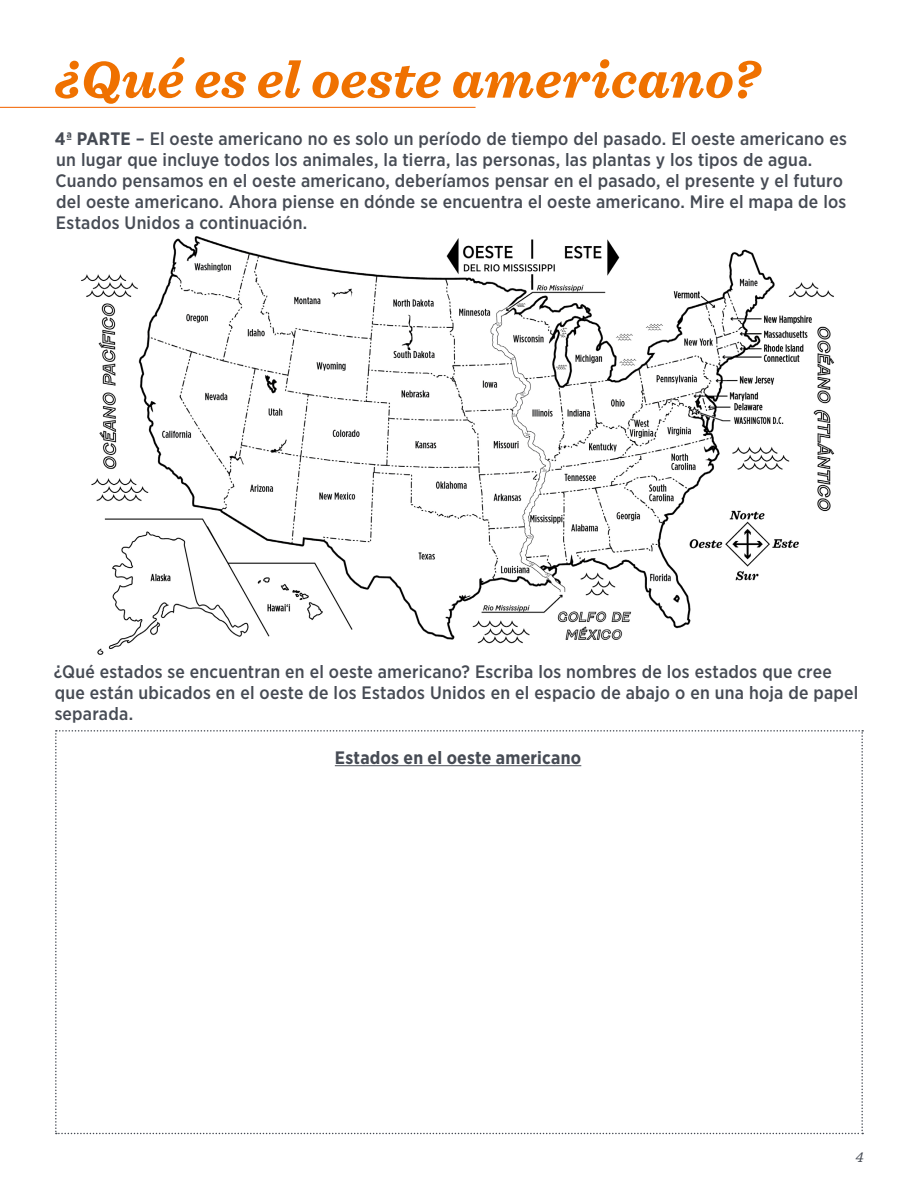
<style>
.page{position:relative;width:918px;height:1188px;background:#fff}
.page>*{position:absolute;margin:0;border:0;box-sizing:border-box;transform-origin:0 0}
._1_1_Header{font:italic 700 54px "Sentinel";letter-spacing:.005em;color:#ef7100}
._1_1_Header-2{font:500 18px/21px "Gotham Narrow";letter-spacing:.01em;color:#464b54}
._1_1_Header-3{font:700 18px "Gotham Narrow";letter-spacing:.015em;color:#464b54}
.t1{font:italic 15px "Sentinel";color:#464b54}
.s1{font-weight:700}
</style>
<div class="page">
<img style="left:81px;top:236px;width:754px;height:419px">
<hr style="left:0;top:107px;width:476px;height:1px;background:#f47721">
<svg style="left:55px;top:730px;width:808px;height:404px"></svg>
<p class="_1_1_Header" style="left:55px;top:37px;width:705px">¿Qué es el oeste americano?</p>
<p class="_1_1_Header-2" style="left:55px;top:128px;width:793px"><span class="s1">4ª PARTE</span> – El oeste americano no es solo un período de tiempo del pasado. El oeste americano es un lugar que incluye todos los animales, la tierra, las personas, las plantas y los tipos de agua.<br>Cuando pensamos en el oeste americano, deberíamos pensar en el pasado, el presente y el futuro del oeste americano. Ahora piense en dónde se encuentra el oeste americano. Mire el mapa de los Estados Unidos a continuación.</p>
<p class="_1_1_Header-2" style="left:54px;top:661px;width:806px">¿Qué estados se encuentran en el oeste americano? Escriba los nombres de los estados que cree que están ubicados en el oeste de los Estados Unidos en el espacio de abajo o en una hoja de papel separada.</p>
<p class="_1_1_Header-3" style="left:335px;top:746px;width:248px">Estados en el oeste americano</p>
<p class="t1" style="left:856px;top:1145px;width:10px">4</p>
</div>
